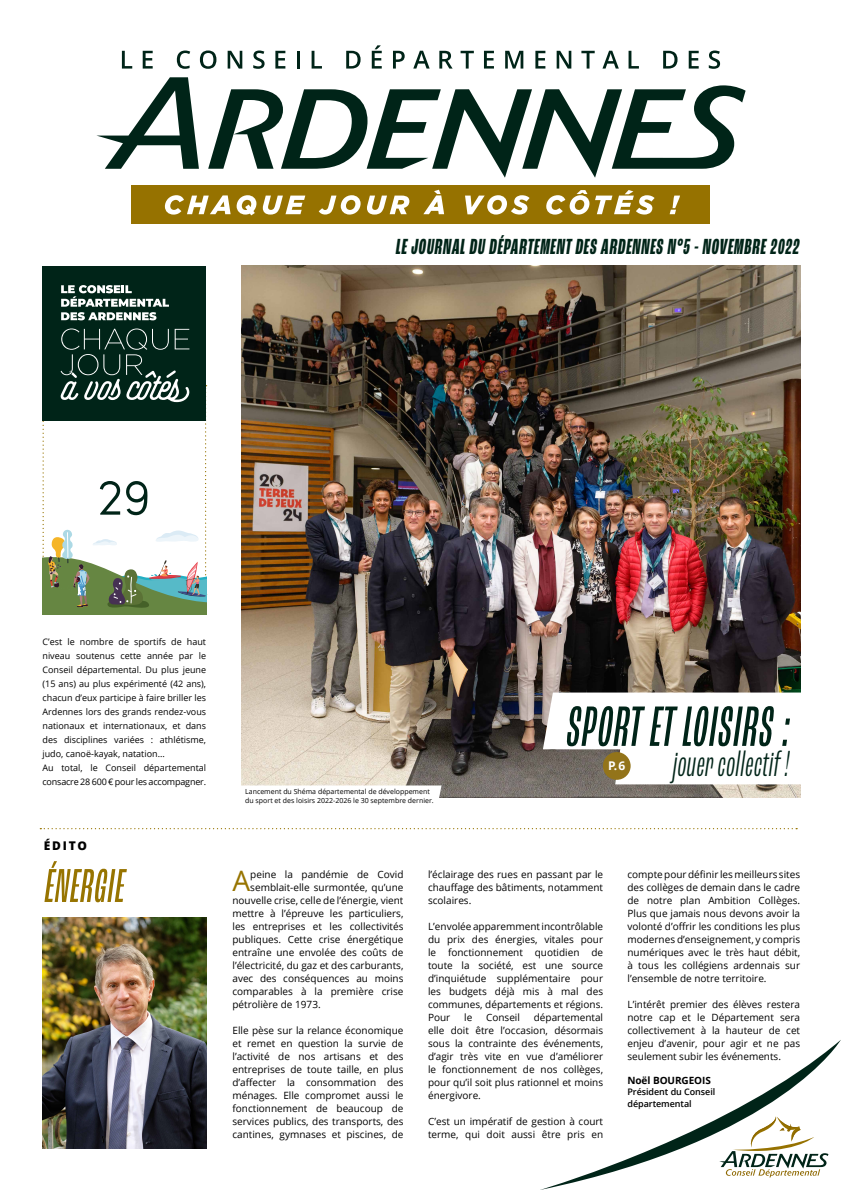
<style>
.page{position:relative;width:842px;height:1191px;background:#fff}
.page>*{position:absolute;margin:0;border:0;box-sizing:border-box;transform-origin:0 0}
.t1{font:extra-condensed 59.8px "Roc Grotesk";color:#002418}
.t2{font:extra-condensed 50px "Roc Grotesk";color:#977400}
.t3{font:300 50px "Sofia Pro";color:#002418}
.t4{font:300 extra-condensed 37.4px "Roc Grotesk";color:#002418}
.t5{font:28.2px "Open Sans";color:#977400}
.t6{font:700 extra-condensed 23px "Roc Grotesk";color:#002418}
.t7{font:800 12px "Open Sans";letter-spacing:.15em;color:#000}
.t8{font:700 12px "Open Sans";color:#fff}
.t9{font:10px/13px "Open Sans";color:#000;text-align:justify}
.t10{font:700 10px "Open Sans";letter-spacing:-.005em;color:#000}
.t11{font:9px/14px "Open Sans";color:#000}
.t12{font:600 9px/11.5px "Open Sans";letter-spacing:-.005em;color:#000}
.t13{font:7px/9px "Open Sans";color:#000}
</style>
<div class="page">
<img style="left:242px;top:266px;width:559px;height:531px">
<svg style="left:543px;top:692px;width:258px;height:92px"></svg>
<div style="left:603px;top:752px;width:28px;height:28px;background:#93741a;border-radius:50%"></div>
<div style="left:43px;top:267px;width:163px;height:154px;background:#002418"></div>
<svg style="left:40px;top:828px;width:757px;height:1px"></svg>
<svg style="left:61px;top:285px;width:108px;height:35px"></svg>
<img style="left:43px;top:917px;width:163px;height:231px">
<svg style="left:122px;top:51px;width:10px;height:18px"></svg>
<svg style="left:143px;top:51px;width:10px;height:18px"></svg>
<svg style="left:177px;top:51px;width:13px;height:18px"></svg>
<svg style="left:200px;top:50px;width:16px;height:19px"></svg>
<svg style="left:228px;top:51px;width:14px;height:18px"></svg>
<svg style="left:253px;top:51px;width:12px;height:18px"></svg>
<svg style="left:275px;top:51px;width:10px;height:18px"></svg>
<svg style="left:297px;top:51px;width:2px;height:18px"></svg>
<svg style="left:312px;top:51px;width:10px;height:18px"></svg>
<svg style="left:346px;top:51px;width:15px;height:18px"></svg>
<svg style="left:372px;top:45px;width:10px;height:24px"></svg>
<svg style="left:393px;top:51px;width:12px;height:18px"></svg>
<svg style="left:413px;top:51px;width:17px;height:18px"></svg>
<svg style="left:439px;top:51px;width:14px;height:18px"></svg>
<svg style="left:461px;top:51px;width:13px;height:18px"></svg>
<svg style="left:484px;top:51px;width:10px;height:18px"></svg>
<svg style="left:505px;top:51px;width:18px;height:18px"></svg>
<svg style="left:535px;top:51px;width:10px;height:18px"></svg>
<svg style="left:557px;top:51px;width:14px;height:18px"></svg>
<svg style="left:581px;top:51px;width:14px;height:18px"></svg>
<svg style="left:602px;top:51px;width:17px;height:18px"></svg>
<svg style="left:628px;top:51px;width:11px;height:18px"></svg>
<svg style="left:663px;top:51px;width:14px;height:18px"></svg>
<svg style="left:689px;top:51px;width:10px;height:18px"></svg>
<svg style="left:709px;top:51px;width:11px;height:18px"></svg>
<svg style="left:96px;top:77px;width:103px;height:92px"></svg>
<svg style="left:208px;top:85px;width:538px;height:93px"></svg>
<div style="left:132px;top:185px;width:578px;height:39px;background:#967200"></div>
<svg style="left:165px;top:195px;width:66px;height:20px"></svg>
<svg style="left:237px;top:195px;width:19px;height:20px"></svg>
<svg style="left:263px;top:196px;width:42px;height:18px"></svg>
<svg style="left:319px;top:195px;width:42px;height:19px"></svg>
<svg style="left:367px;top:196px;width:42px;height:18px"></svg>
<svg style="left:423px;top:190px;width:21px;height:24px"></svg>
<svg style="left:465px;top:195px;width:65px;height:19px"></svg>
<svg style="left:546px;top:190px;width:43px;height:25px"></svg>
<svg style="left:595px;top:190px;width:59px;height:24px"></svg>
<svg style="left:670px;top:196px;width:10px;height:18px"></svg>
<svg style="left:540px;top:1040px;width:301px;height:150px"></svg>
<svg style="left:719px;top:1116px;width:109px;height:61px"></svg>
<svg style="left:43px;top:328px;width:164px;height:287px"></svg>
<svg style="left:241px;top:785px;width:200px;height:13px"></svg>
<h3 class="t6" style="left:395px;top:233px;width:409px">LE JOURNALDU DÉPARTEMENT DES ARDENNES N°5 -NOVEMBRE 2022</h3>
<h2 class="t3" style="left:97px;top:460px;width:55px">29</h2>
<p class="t11" style="left:43px;top:634px;width:165px">C’est le nombre de sportifs de haut niveau soutenus cette année par le Conseil départemental. Du plus jeune (15 ans) au plus expérimenté (42 ans), chacun d’eux participe à faire briller les Ardennes lors des grands rendez-vous nationaux et internationaux, et dans des disciplines variées : athlétisme, judo, canoë-kayak, natation…<br>Au total, le Conseil départemental consacre 28 600 € pour les accompagner.</p>
<p class="t7" style="left:44px;top:836px;width:45px">ÉDITO</p>
<h2 class="t2" style="left:43px;top:858px;width:89px">ÉNERGIE</h2>
<p class="t13" style="left:245px;top:787px;width:190px">Lancement du Shéma départemental de développement du sport et des loisirs 2022-2026 le 30 septembre dernier.</p>
<h1 class="t1" style="left:564px;top:693px;width:236px">SPORTETLOISIRS:</h1>
<h3 class="t4" style="left:671px;top:743px;width:125px">jouercollectif!</h3>
<p class="t8" style="left:608px;top:757px;width:18px">P.6</p>
<h3 class="t5" style="left:232px;top:861px;width:19px">A</h3>
<p class="t9" style="left:250px;top:868px;width:155px">peine la pandémie de Covid</p>
<p class="t9" style="left:250px;top:881px;width:155px">semblait-elle surmontée, qu’une</p>
<p class="t9" style="left:232px;top:894px;width:173px">nouvelle crise, celle de l’énergie, vient</p>
<p class="t9" style="left:232px;top:907px;width:173px">mettre à l’épreuve les particuliers,</p>
<p class="t9" style="left:232px;top:920px;width:173px">les entreprises et les collectivités</p>
<p class="t9" style="left:232px;top:933px;width:173px">publiques. Cette crise énergétique</p>
<p class="t9" style="left:232px;top:946px;width:173px">entraîne une envolée des coûts de</p>
<p class="t9" style="left:232px;top:959px;width:173px">l’électricité, du gaz et des carburants,</p>
<p class="t9" style="left:232px;top:972px;width:173px">avec des conséquences au moins</p>
<p class="t9" style="left:232px;top:985px;width:173px">comparables à la première crise</p>
<p class="t9" style="left:232px;top:998px;width:90px">pétrolière de 1973.</p>
<p class="t9" style="left:232px;top:1024px;width:173px">Elle pèse sur la relance économique et remet en question la survie de l’activité de nos artisans et des entreprises de toute taille, en plus d’affecter la consommation des ménages. Elle compromet aussi le fonctionnement de beaucoup de services publics, des transports, des cantines, gymnases et piscines, de</p>
<p class="t9" style="left:428px;top:868px;width:177px">l’éclairage des rues en passant par le chauffage des bâtiments, notamment scolaires.</p>
<p class="t9" style="left:428px;top:920px;width:177px">L’envolée apparemment incontrôlable du prix des énergies, vitales pour le fonctionnement quotidien de toute la société, est une source d’inquiétude supplémentaire pour les budgets déjà mis à mal des communes, départements et régions.<br>Pour</p>
<p class="t9" style="left:428px;top:1011px;width:177px;text-indent:106px">départemental elle doit être l’occasion, désormais sous la contrainte des événements, d’agir très vite en vue d’améliorer le fonctionnement de nos collèges, pour qu’il soit plus rationnel et moins énergivore.</p>
<p class="t9" style="left:428px;top:1115px;width:177px">C’est un impératif de gestion à court terme, qui doit aussi être pris en</p>
<p class="t9" style="left:464px;top:1011px;width:10px">le</p>
<p class="t9" style="left:486px;top:1011px;width:35px">Conseil</p>
<p class="t9" style="left:627px;top:868px;width:174px">compte pour définir les meilleurs sites des collèges de demain dans le cadre de notre plan Ambition Collèges.<br>Plus que jamais nous devons avoir la volonté d’offrir les conditions les plus modernes d’enseignement, y compris numériques avec le très haut débit, à tous les collégiens ardennais sur l’ensemble de notre territoire.</p>
<p class="t9" style="left:627px;top:998px;width:174px">L’intérêt premier des élèves restera notre cap et le Département sera collectivement à la hauteur de cet enjeu d’avenir, pour agir et ne pas seulement subir les événements.</p>
<p class="t10" style="left:627px;top:1073px;width:85px">Noël BOURGEOIS</p>
<p class="t12" style="left:627px;top:1086px;width:89px">Président du Conseil départemental</p>
</div>
